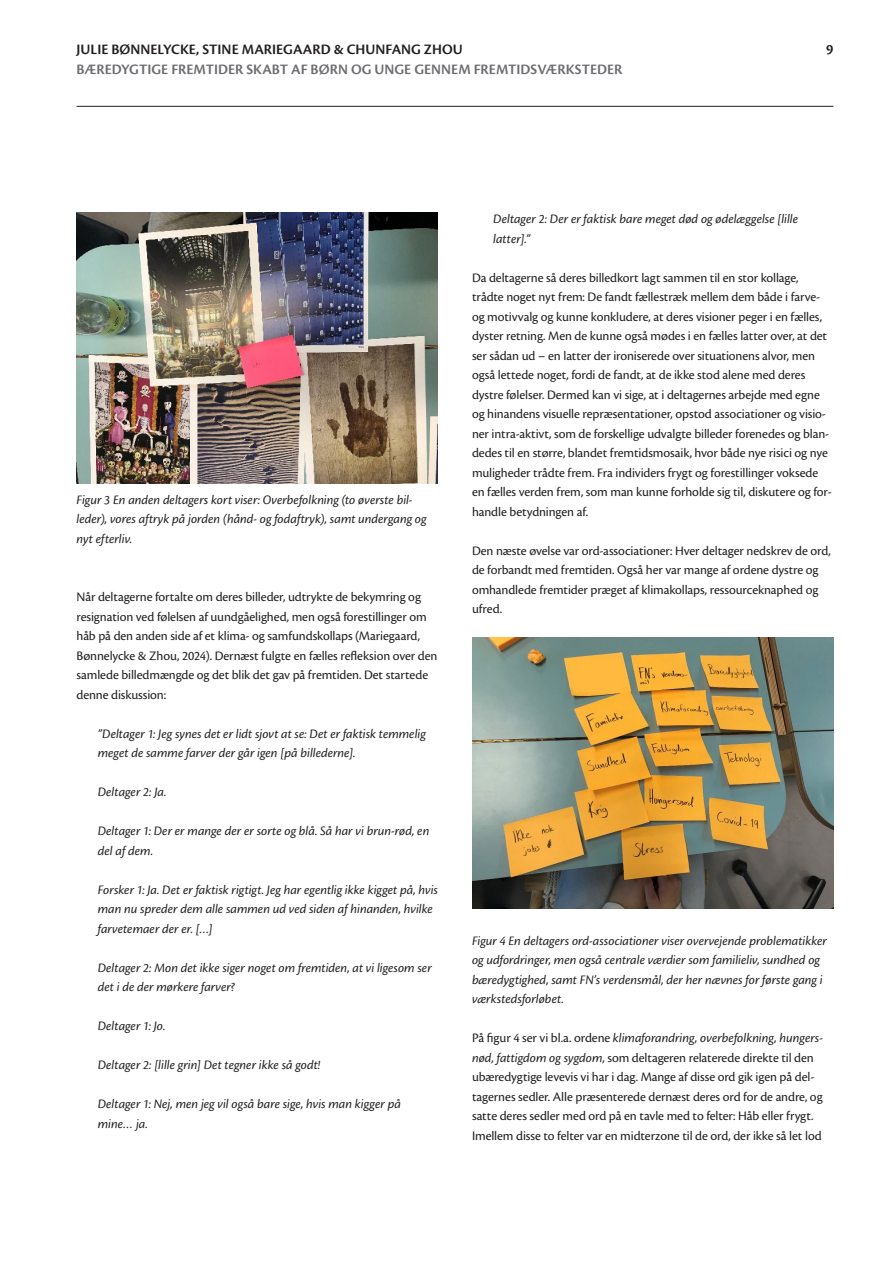
<style>
.page{position:relative;width:893px;height:1263px;background:#fff}
.page>*{position:absolute;margin:0;border:0;box-sizing:border-box;transform-origin:0 0}
.t1{font:600 15px "Cronos Pro";letter-spacing:.005em;color:#6c6d70}
.t2{font:600 15px "Cronos Pro";color:#231f20}
.t3{font:13.5px/19.5px "Cronos Pro";letter-spacing:-.005em;color:#231f20}
.t4{font:italic 13.5px/19.5px "Cronos Pro";color:#231f20}
.s1{font-style:italic}
</style>
<div class="page">
<hr style="left:77px;top:106px;width:756px;height:1px;background:#231f20">
<img style="left:77px;top:213px;width:361px;height:271px">
<img style="left:472px;top:637px;width:361px;height:271px">
<p class="t2" style="left:77px;top:41px;width:388px">JULIE BØNNELYCKE, STINE MARIEGAARD &amp; CHUNFANG ZHOU</p>
<p class="t2" style="left:826px;top:41px;width:9px">9</p>
<p class="t1" style="left:77px;top:60px;width:547px">BÆREDYGTIGE FREMTIDER SKABT AF BØRN OG UNGE GENNEM FREMTIDSVÆRKSTEDER</p>
<p class="t4" style="left:77px;top:490px;width:352px">Figur 3 En anden deltagers kort viser: Overbefolkning (to øverste bil&shy;leder), vores aftryk på jorden (hånd- og fodaftryk), samt undergang og nyt efterliv.</p>
<p class="t3" style="left:77px;top:587px;width:362px">Når deltagerne fortalte om deres billeder, udtrykte de bekymring og resignation ved følelsen af uundgåelighed, men også forestillinger om håb på den anden side af et klima- og samfundskollaps (Mariegaard, Bønnelycke &amp; Zhou, 2024). Dernæst fulgte en fælles refleksion over den samlede billedmængde og det blik det gav på fremtiden. Det startede denne diskussion:</p>
<p class="t4" style="left:98px;top:724px;width:330px">”Deltager 1: Jeg synes det er lidt sjovt at se: Det er faktisk temmelig meget de samme farver der går igen [på billederne].</p>
<p class="t4" style="left:98px;top:782px;width:70px">Deltager 2: Ja.</p>
<p class="t4" style="left:98px;top:821px;width:333px">Deltager 1: Der er mange der er sorte og blå. Så har vi brun-rød, en del af dem.</p>
<p class="t4" style="left:98px;top:880px;width:342px">Forsker 1: Ja. Det er faktisk rigtigt. Jeg har egentlig ikke kigget på, hvis man nu spreder dem alle sammen ud ved siden af hinanden, hvilke farvetemaer der er. […]</p>
<p class="t4" style="left:98px;top:958px;width:336px">Deltager 2: Mon det ikke siger noget om fremtiden, at vi ligesom ser det i de der mørkere farver?</p>
<p class="t4" style="left:98px;top:1016px;width:69px">Deltager 1: Jo.</p>
<p class="t4" style="left:98px;top:1055px;width:224px">Deltager 2: [lille grin] Det tegner ikke så godt!</p>
<p class="t4" style="left:98px;top:1094px;width:305px">Deltager 1: Nej, men jeg vil også bare sige, hvis man kigger på mine… ja.</p>
<p class="t4" style="left:493px;top:209px;width:306px">Deltager 2: Der er faktisk bare meget død og ødelæggelse [lille latter].”</p>
<p class="t3" style="left:472px;top:268px;width:361px">Da deltagerne så deres billedkort lagt sammen til en stor kollage, trådte noget nyt frem: De fandt fællestræk mellem dem både i farve&shy;og motivvalg og kunne konkludere, at deres visioner peger i en fælles, dyster retning. Men de kunne også mødes i en fælles latter over, at det ser sådan ud – en latter der ironiserede over situationens alvor, men også lettede noget, fordi de fandt, at de ikke stod alene med deres dystre følelser. Dermed kan vi sige, at i deltagernes arbejde med egne og hinandens visuelle repræsentationer, opstod associationer og visio&shy;ner intra-aktivt, som de forskellige udvalgte billeder forenedes og blan&shy;dedes til en større, blandet fremtidsmosaik, hvor både nye risici og nye muligheder trådte frem. Fra individers frygt og forestillinger voksede en fælles verden frem, som man kunne forholde sig til, diskutere og for&shy;handle betydningen af.</p>
<p class="t3" style="left:472px;top:541px;width:360px">Den næste øvelse var ord-associationer: Hver deltager nedskrev de ord, de forbandt med fremtiden. Også her var mange af ordene dystre og omhandlede fremtider præget af klimakollaps, ressourceknaphed og ufred.</p>
<p class="t4" style="left:472px;top:931px;width:357px">Figur 4 En deltagers ord-associationer viser overvejende problematikker og udfordringer, men også centrale værdier som familieliv, sundhed og bæredygtighed, samt FN’s verdensmål, der her nævnes for første gang i værkstedsforløbet.</p>
<p class="t3" style="left:472px;top:1028px;width:353px">På figur 4 ser vi bl.a. ordene <span class="s1">klimaforandring, overbefolkning, hungers&shy;nød, fattigdom og sygdom</span>, som deltageren relaterede direkte til den ubæredygtige levevis vi har i dag. Mange af disse ord gik igen på del&shy;tagernes sedler. Alle præsenterede dernæst deres ord for de andre, og satte deres sedler med ord på en tavle med to felter: Håb eller frygt.<br>Imellem disse to felter var en midterzone til de ord, der ikke så let lod</p>
</div>
